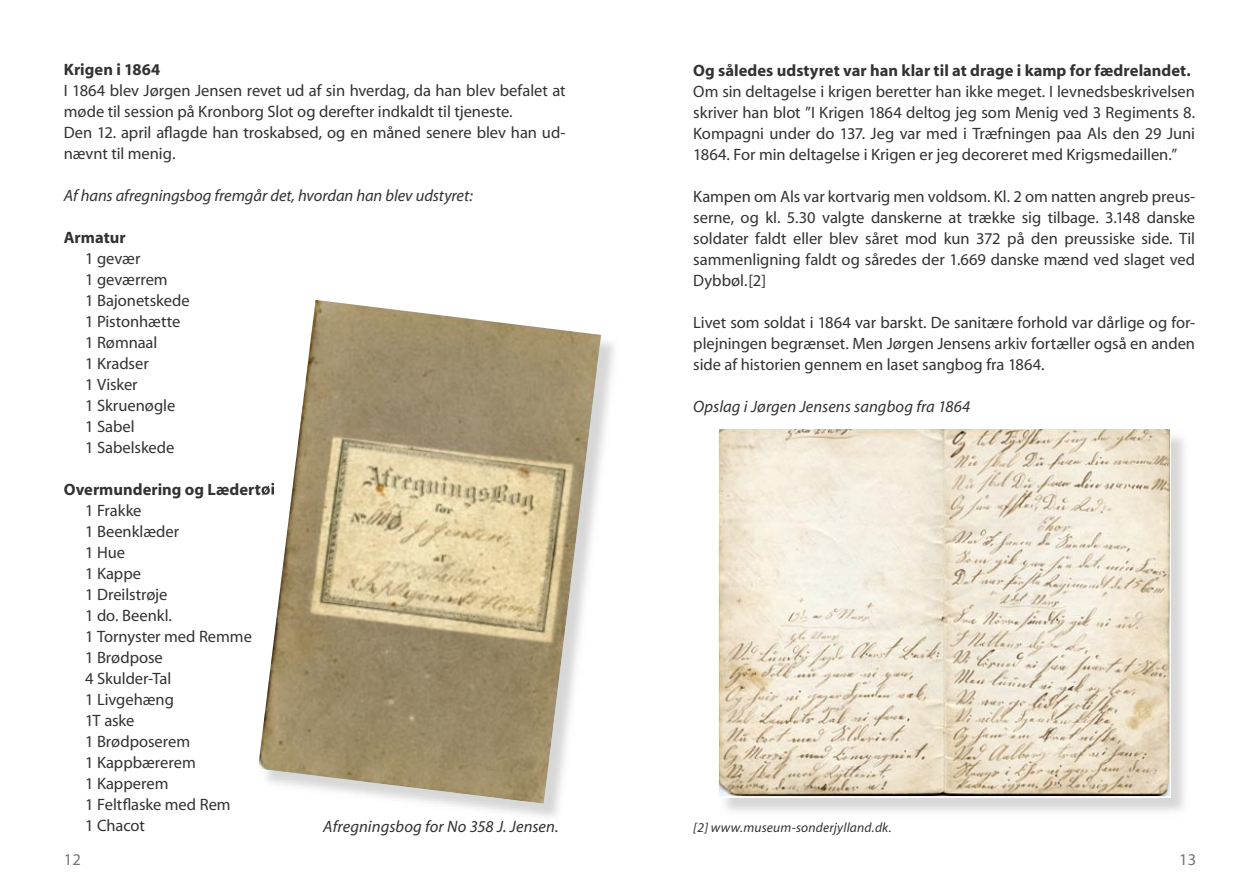
<style>
.page{position:relative;width:1259px;height:893px;background:#fff}
.page>*{position:absolute;margin:0;border:0;box-sizing:border-box;transform-origin:0 0}
.t1{font:16.5px/21px "Myriad";color:#323235}
.t2{font:italic 16.5px "Myriad";color:#323235}
.t3{font:700 16.5px "Myriad";color:#323235}
.t4{font:16.5px "Myriad";color:#737676}
.t5{font:italic 13.5px "Myriad";letter-spacing:.015em;color:#323235}
</style>
<div class="page">
<img style="left:725px;top:431px;width:459px;height:380px">
<img style="left:718px;top:429px;width:452px;height:368px">
<img style="left:258px;top:300px;width:343px;height:504px">
<p class="t3" style="left:64px;top:60px;width:98px">Krigen i 1864</p>
<p class="t1" style="left:64px;top:80px;width:503px">I 1864 blev Jørgen Jensen revet ud af sin hverdag, da han blev befalet at møde til session på Kronborg Slot og derefter indkaldt til tjeneste.<br>Den 12. april aflagde han troskabsed, og en måned senere blev han ud&shy;nævnt til menig.</p>
<p class="t2" style="left:64px;top:187px;width:411px">Af hans afregningsbog fremgår det, hvordan han blev udstyret:</p>
<p class="t3" style="left:64px;top:228px;width:63px">Armatur</p>
<p class="t1" style="left:85px;top:248px;width:106px">1 gevær<br>1 geværrem<br>1 Bajonetskede<br>1 Pistonhætte<br>1 Rømnaal<br>1 Kradser<br>1 Visker<br>1 Skruenøgle<br>1 Sabel<br>1 Sabelskede</p>
<p class="t3" style="left:64px;top:480px;width:213px">Overmundering og Lædertøi</p>
<p class="t1" style="left:85px;top:500px;width:168px">1 Frakke<br>1 Beenklæder<br>1 Hue<br>1 Kappe<br>1 Dreilstrøje<br>1 do. Beenkl.<br>1 Tornyster med Remme<br>1 Brødpose<br>4 Skulder-Tal<br>1 Livgehæng<br>1T aske<br>1 Brødposerem<br>1 Kappbærerem<br>1 Kapperem<br>1 Feltflaske med Rem<br>1 Chacot</p>
<p class="t2" style="left:323px;top:818px;width:237px">Afregningsbog for No 358 J. Jensen.</p>
<p class="t3" style="left:693px;top:62px;width:499px">Og således udstyret var han klar til at drage i kamp for fædrelandet.</p>
<p class="t1" style="left:693px;top:81px;width:503px;text-align:justify">Om sin deltagelse i krigen beretter han ikke meget. I levnedsbeskrivelsen skriver han blot ”I Krigen 1864 deltog jeg som Menig ved 3 Regiments 8.<br>Kompagni under do 137. Jeg var med i Træfningen paa Als den 29 Juni 1864. For min deltagelse i Krigen er jeg decoreret med Krigsmedaillen.”</p>
<p class="t1" style="left:693px;top:186px;width:503px;text-align:justify">Kampen om Als var kortvarig men voldsom. Kl. 2 om natten angreb preus&shy;serne, og kl. 5.30 valgte danskerne at trække sig tilbage. 3.148 danske soldater faldt eller blev såret mod kun 372 på den preussiske side. Til sammenligning faldt og såredes der 1.669 danske mænd ved slaget ved Dybbøl.[2]</p>
<p class="t1" style="left:693px;top:312px;width:503px;text-align:justify">Livet som soldat i 1864 var barskt. De sanitære forhold var dårlige og for&shy;plejningen begrænset. Men Jørgen Jensens arkiv fortæller også en anden side af historien gennem en laset sangbog fra 1864.</p>
<p class="t2" style="left:693px;top:398px;width:279px">Opslag i Jørgen Jensens sangbog fra 1864</p>
<p class="t5" style="left:693px;top:820px;width:200px">[2] www.museum-sonderjylland.dk.</p>
<p class="t4" style="left:64px;top:851px;width:19px">12</p>
<p class="t4" style="left:1179px;top:851px;width:19px">13</p>
</div>
